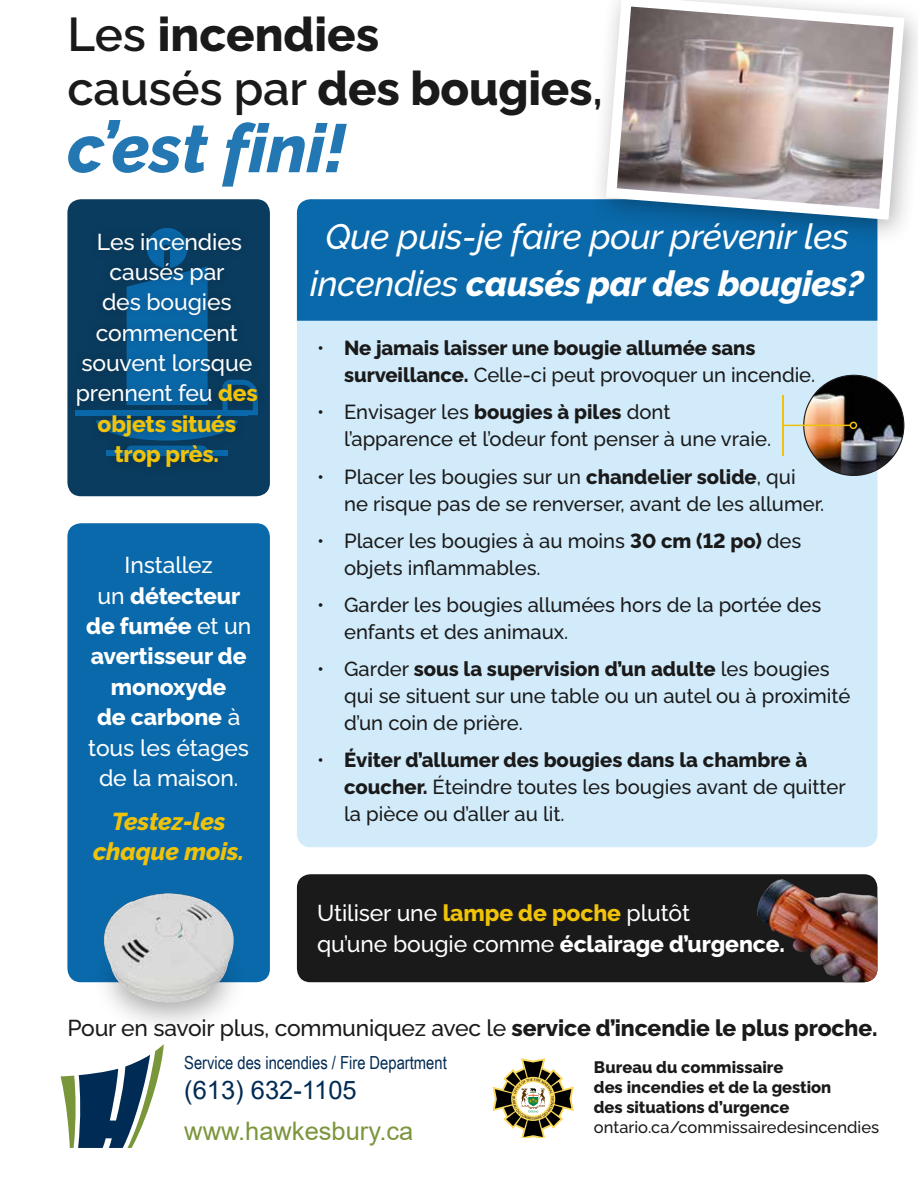
<style>
.page{position:relative;width:918px;height:1188px;background:#fff}
.page>*{position:absolute;margin:0;border:0;box-sizing:border-box;transform-origin:0 0}
.t1{font:italic 800 67.5px "Raleway";color:#2378b3}
.t2{font:800 47.25px/54px "Raleway";color:#1a1a1a}
.t3{font:italic 500 35.25px/47.2px "Raleway";letter-spacing:-.01em;color:#fff;text-align:center}
.t4{font:25.5px "Arial";color:#7b963c}
.t5{font:25.5px "Arial";color:#002b54}
.t6{font:italic 800 24.3px/30.3px "Raleway";letter-spacing:-.005em;color:#f0c30a;text-align:center}
.t7{font:500 22.8px/30.5px "Raleway";letter-spacing:-.005em;color:#fff;text-align:center}
.t8{font:800 22.8px/30.5px "Raleway";letter-spacing:-.005em;color:#fff;text-align:center}
.t9{font:500 22.8px "Raleway";letter-spacing:-.01em;color:#1a1a1a}
.t10{font:500 20.25px/27px "Raleway";color:#1a1a1a}
.t11{font:800 20.25px/27px "Raleway";letter-spacing:-.005em;color:#1a1a1a}
.t12{font:18px "Arial Narrow";color:#002b54}
.t13{font:800 16.5px/20px "Raleway";color:#1a1a1a}
.t14{font:500 16.5px "Raleway";color:#1a1a1a}
.s1{font-weight:600}
.s2{font-weight:800;color:#f0c30a}
.s3{font-weight:500}
.s4{font-weight:800}
.s5{font-weight:400}
</style>
<div class="page">
<div style="left:67px;top:199px;width:203px;height:297px;background:#0a3c5f;border-radius:14px"></div>
<div style="left:65px;top:221px;width:204px;height:257px;background:#000;opacity:.3"></div>
<div style="left:67px;top:523px;width:203px;height:459px;background:#0a69aa;border-radius:14px"></div>
<div style="left:91px;top:925px;width:156px;height:111px;background:#000;opacity:.35"></div>
<img style="left:104px;top:893px;width:130px;height:111px">
<div style="left:297px;top:213px;width:580px;height:634px;background:#d2ebfa;border-radius:14px"></div>
<div style="left:297px;top:199px;width:580px;height:122px;background:#0a69aa"></div>
<div style="left:586px;top:0;width:332px;height:248px;background:#000;opacity:.3"></div>
<svg style="left:600px;top:0;width:310px;height:225px"></svg>
<img style="left:804px;top:375px;width:100px;height:100px;border-radius:50px">
<hr style="left:782px;top:425px;width:68px;height:1px;background:#f0c30a">
<div style="left:850px;top:422px;width:7px;height:7px;border:2px solid #f0c30a;border-radius:50%"></div>
<hr style="left:782px;top:396px;width:2px;height:59px;background:#f0c30a">
<div style="left:297px;top:874px;width:580px;height:108px;background:#1a1a1a;border-radius:14px"></div>
<img style="left:555px;top:874px;width:322px;height:108px">
<svg style="left:492px;top:1058px;width:82px;height:80px"></svg>
<svg style="left:61px;top:1044px;width:103px;height:104px"></svg>
<h2 class="t2" style="left:67px;top:3px;width:537px"><span class="s1">Les</span> incendies<br><span class="s1">causés par</span> des bougies<span class="s1">,</span></h2>
<h1 class="t1" style="left:67px;top:96px;width:280px">c’est fini!</h1>
<p class="t7" style="left:76px;top:224px;width:184px">Les incendies causés par<br>des bougies commencent souvent lorsque prennent feu <span class="s2">des objets situés trop près.</span></p>
<p class="t8" style="left:86px;top:548px;width:167px"><span class="s3">Installez<br>un</span> détecteur de fumée <span class="s3">et un </span>avertisseur de monoxyde<br>de carbone <span class="s3">à tous les étages de la maison.</span></p>
<p class="t6" style="left:93px;top:804px;width:153px">Testez-les chaque mois.</p>
<h3 class="t3" style="left:310px;top:209px;width:555px">Que puis-je faire pour prévenir les incendies <span class="s4">causés par des bougies?</span></h3>
<p class="t11" style="left:344px;top:333px;width:473px;text-indent:-27px"><span class="s5">•</span> Ne jamais laisser une bougie allumée sans surveillance. <span class="s3">Celle-ci peut provoquer un incendie.</span></p>
<p class="t10" style="left:344px;top:397px;width:428px;text-indent:-27px"><span class="s5">•</span> Envisager les <span class="s4">bougies à piles</span> dont l’apparence et l’odeur font penser à une vraie.</p>
<p class="t10" style="left:344px;top:461px;width:481px;text-indent:-27px"><span class="s5">•</span> Placer les bougies sur un <span class="s4">chandelier solide</span>, qui ne risque pas de se renverser, avant de les allumer.</p>
<p class="t10" style="left:344px;top:525px;width:459px;text-indent:-27px"><span class="s5">•</span> Placer les bougies à au moins <span class="s4">30 cm (12 po)</span> des objets inflammables.</p>
<p class="t10" style="left:344px;top:589px;width:479px;text-indent:-27px"><span class="s5">•</span> Garder les bougies allumées hors de la portée des enfants et des animaux.</p>
<p class="t10" style="left:344px;top:653px;width:508px;text-indent:-27px"><span class="s5">•</span> Garder <span class="s4">sous la supervision d’un adulte</span> les bougies qui se situent sur une table ou un autel ou à proximité d’un coin de prière.</p>
<p class="t10" style="left:344px;top:744px;width:503px;text-indent:-27px"><span class="s5">•</span> <span class="s4">Éviter d’allumer des bougies dans la chambre à coucher.</span> Éteindre toutes les bougies avant de quitter la pièce ou d’aller au lit.</p>
<p class="t7" style="left:317px;top:896px;width:469px;text-align:left">Utiliser une <span class="s2">lampe de poche</span> plutôt<br>qu’une bougie comme <span class="s4">éclairage d’urgence.</span></p>
<p class="t9" style="left:67px;top:1010px;width:812px">Pour en savoir plus, communiquez avec le <span class="s4">service d’incendie le plus proche.</span></p>
<p class="t13" style="left:594px;top:1056px;width:239px">Bureau du commissaire<br>des incendies et de la gestion des situations d’urgence</p>
<p class="t14" style="left:594px;top:1114px;width:287px">ontario.ca/commissairedesincendies</p>
<p class="t12" style="left:184px;top:1049px;width:264px">Service des incendies / Fire Department</p>
<p class="t5" style="left:184px;top:1073px;width:174px">(613) 632-1105</p>
<p class="t4" style="left:184px;top:1114px;width:231px">www.hawkesbury.ca</p>
</div>
